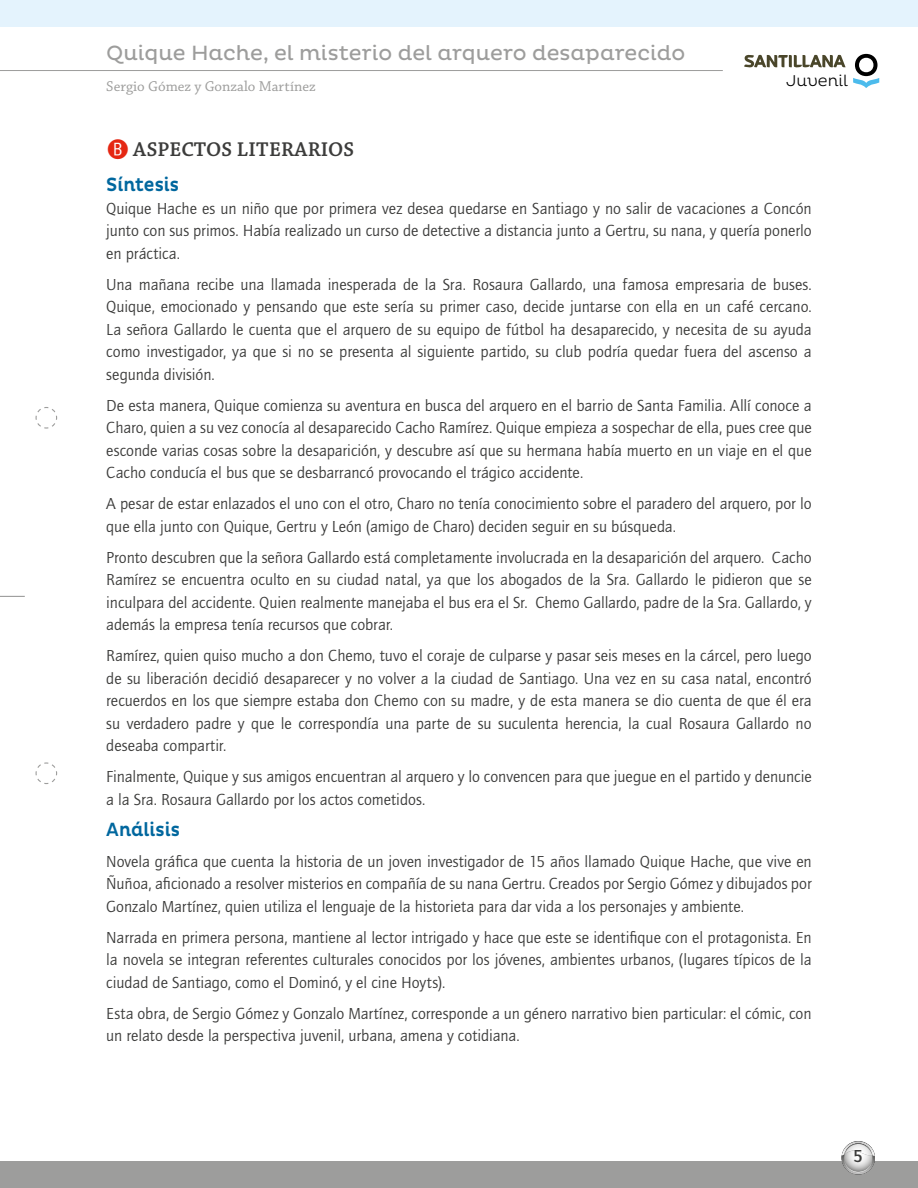
<style>
.page{position:relative;width:918px;height:1188px;background:#fff}
.page>*{position:absolute;margin:0;border:0;box-sizing:border-box;transform-origin:0 0}
.t1{font:21px "Pluto";color:#9d9d9c}
.t2{font:600 21px "Chaparral Pro";letter-spacing:.005em;color:#3c3c3b}
.t3{font:500 19.5px "Pluto";letter-spacing:-.005em;color:#00679e;scale:.9 1}
.t4{font:500 18px "Quay Sans ITC Std";color:#3c3c3b}
.t5{font:16.5px/22.5px "Quay Sans ITC Std";letter-spacing:-.005em;color:#3c3c3b;text-align:justify}
.t6{font:300 15.9px "Pluto";color:#000}
.t7{font:15px "Chaparral Pro";color:#9d9d9c}
.s1{font-family:"Circle Frame Negative";font-weight:400;font-size:27px;color:#e52713}
</style>
<div class="page">
<svg style="left:35px;top:407px;width:23px;height:22px"></svg>
<svg style="left:35px;top:762px;width:23px;height:22px"></svg>
<svg style="left:0;top:596px;width:25px;height:1px"></svg>
<hr style="left:0;top:70px;width:723px;height:1px;background:#9d9d9c">
<div style="left:0;top:0;width:918px;height:27px;background:#e4f3fd"></div>
<div style="left:0;top:1161px;width:918px;height:27px;background:#9d9d9c"></div>
<div style="left:842px;top:1141px;width:33px;height:34px;background:#797979;border-radius:50%"></div>
<svg style="left:842px;top:1141px;width:33px;height:33px"></svg>
<svg style="left:853px;top:54px;width:26px;height:34px"></svg>
<svg style="left:744px;top:54px;width:102px;height:14px"></svg>
<p class="t1" style="left:106px;top:41px;width:581px">Quique Hache, el misterio del arquero desaparecido</p>
<p class="t7" style="left:106px;top:78px;width:211px">Sergio Gómez y Gonzalo Martínez</p>
<p class="t6" style="left:786px;top:72px;width:63px">Juvenil</p>
<p class="t2" style="left:106px;top:137px;width:249px"><span class="s1">B</span> ASPECTOS LITERARIOS</p>
<p class="t3" style="left:106px;top:173px;width:82px">Síntesis</p>
<p class="t5" style="left:106px;top:197px;width:707px">Quique Hache es un niño que por primera vez desea quedarse en Santiago y no salir de vacaciones a Concón junto con sus primos. Había realizado un curso de detective a distancia junto a Gertru, su nana, y quería ponerlo en práctica.</p>
<p class="t5" style="left:106px;top:273px;width:707px">Una mañana recibe una llamada inesperada de la Sra. Rosaura Gallardo, una famosa empresaria de buses.<br>Quique, emocionado y pensando que este sería su primer caso, decide juntarse con ella en un café cercano.<br>La señora Gallardo le cuenta que el arquero de su equipo de fútbol ha desaparecido, y necesita de su ayuda como investigador, ya que si no se presenta al siguiente partido, su club podría quedar fuera del ascenso a segunda división.</p>
<p class="t5" style="left:106px;top:394px;width:707px">De esta manera, Quique comienza su aventura en busca del arquero en el barrio de Santa Familia. Allí conoce a Charo, quien a su vez conocía al desaparecido Cacho Ramírez. Quique empieza a sospechar de ella, pues cree que esconde varias cosas sobre la desaparición, y descubre así que su hermana había muerto en un viaje en el que Cacho conducía el bus que se desbarrancó provocando el trágico accidente.</p>
<p class="t5" style="left:106px;top:492px;width:707px">A pesar de estar enlazados el uno con el otro, Charo no tenía conocimiento sobre el paradero del arquero, por lo que ella junto con Quique, Gertru y León (amigo de Charo) deciden seguir en su búsqueda.</p>
<p class="t5" style="left:106px;top:546px;width:707px">Pronto descubren que la señora Gallardo está completamente involucrada en la desaparición del arquero. Cacho Ramírez se encuentra oculto en su ciudad natal, ya que los abogados de la Sra. Gallardo le pidieron que se inculpara del accidente. Quien realmente manejaba el bus era el Sr. Chemo Gallardo, padre de la Sra. Gallardo, y además la empresa tenía recursos que cobrar.</p>
<p class="t5" style="left:106px;top:644px;width:707px">Ramírez, quien quiso mucho a don Chemo, tuvo el coraje de culparse y pasar seis meses en la cárcel, pero luego de su liberación decidió desaparecer y no volver a la ciudad de Santiago. Una vez en su casa natal, encontró recuerdos en los que siempre estaba don Chemo con su madre, y de esta manera se dio cuenta de que él era su verdadero padre y que le correspondía una parte de su suculenta herencia, la cual Rosaura Gallardo no deseaba compartir.</p>
<p class="t5" style="left:106px;top:765px;width:707px">Finalmente, Quique y sus amigos encuentran al arquero y lo convencen para que juegue en el partido y denuncie a la Sra. Rosaura Gallardo por los actos cometidos.</p>
<p class="t3" style="left:106px;top:818px;width:83px">Análisis</p>
<p class="t5" style="left:106px;top:850px;width:707px">Novela gráfica que cuenta la historia de un joven investigador de 15 años llamado Quique Hache, que vive en Ñuñoa, aficionado a resolver misterios en compañía de su nana Gertru. Creados por Sergio Gómez y dibujados por Gonzalo Martínez, quien utiliza el lenguaje de la historieta para dar vida a los personajes y ambiente.</p>
<p class="t5" style="left:106px;top:926px;width:707px">Narrada en primera persona, mantiene al lector intrigado y hace que este se identifique con el protagonista. En la novela se integran referentes culturales conocidos por los jóvenes, ambientes urbanos, (lugares típicos de la ciudad de Santiago, como el Dominó, y el cine Hoyts).</p>
<p class="t5" style="left:106px;top:1002px;width:707px">Esta obra, de Sergio Gómez y Gonzalo Martínez, corresponde a un género narrativo bien particular: el cómic, con un relato desde la perspectiva juvenil, urbana, amena y cotidiana.</p>
<p class="t4" style="left:853px;top:1146px;width:11px">5</p>
</div>
